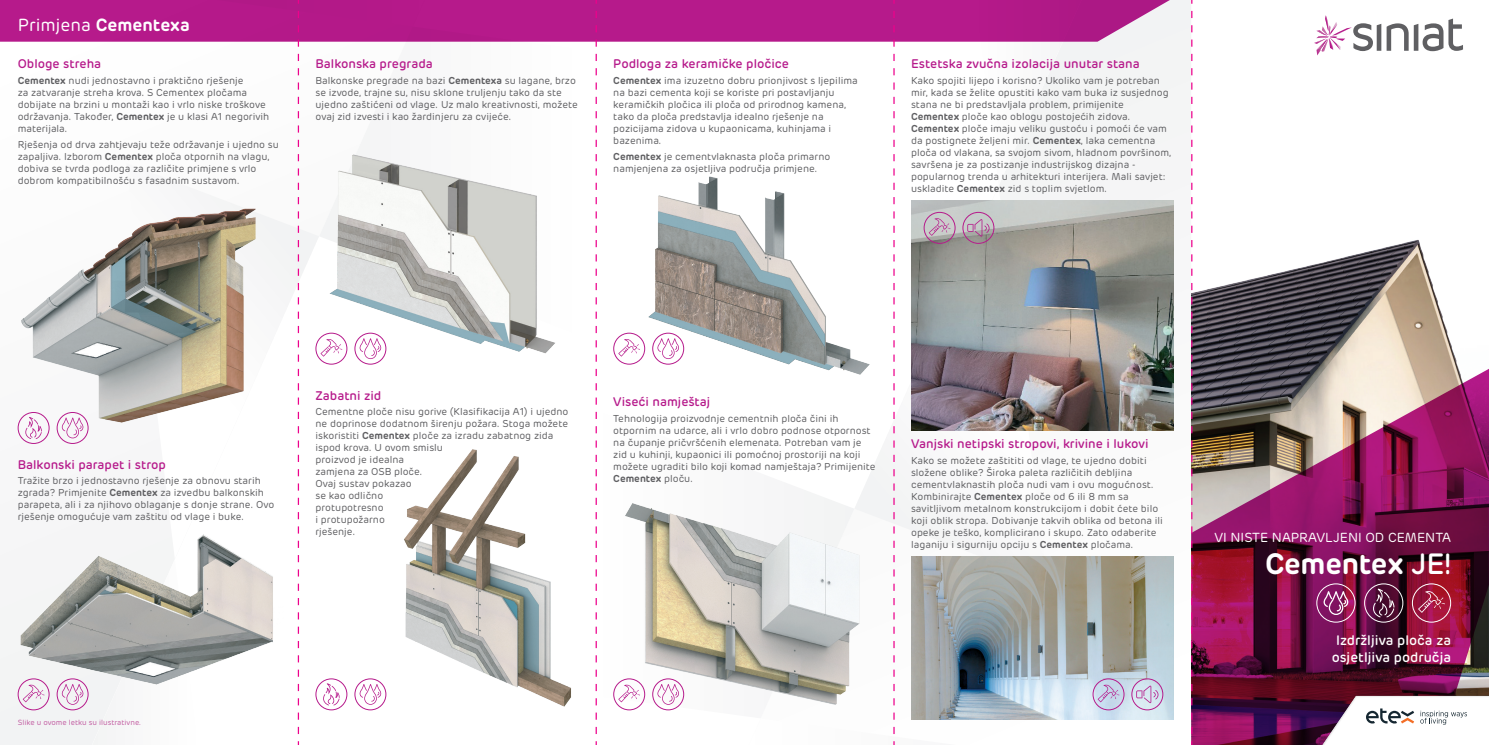
<style>
.page{position:relative;width:1489px;height:745px;background:#fff}
.page>*{position:absolute;margin:0;border:0;box-sizing:border-box;transform-origin:0 0}
.t1{font:600 29.25px "Rubrik";letter-spacing:-.01em;color:#fff}
.t2{font:600 17.5px "Rubrik";color:#fff}
.t3{font:500 13.75px/16.5px "Rubrik";color:#fff;text-align:center}
.t4{font:13.12px "Rubrik";color:#fff}
.t5{font:500 12.5px "Rubrik";color:#b61a8b}
.t6{font:10px/12px "Rubrik";color:#5f5f62}
.t7{font:7.5px "Rubrik";color:#c25ca1}
.s1{font-weight:400}
.s2{font-weight:600}
.s3{font-weight:500}
</style>
<div class="page">
<svg style="left:956px;top:42px;width:235px;height:678px"></svg>
<svg style="left:956px;top:186px;width:90px;height:370px"></svg>
<svg style="left:976px;top:42px;width:105px;height:144px"></svg>
<div style="left:0;top:423px;width:92px;height:321px;background:#f6f6f7"></div>
<svg style="left:92px;top:691px;width:23px;height:53px"></svg>
<img style="left:1192px;top:213px;width:264px;height:146px">
<img style="left:1192px;top:359px;width:296px;height:385px">
<svg style="left:0;top:0;width:1193px;height:42px;background:#b92b92"></svg>
<img style="left:956px;top:556px;width:217px;height:163px">
<img style="left:618px;top:503px;width:130px;height:201px">
<img style="left:956px;top:200px;width:217px;height:230px">
<img style="left:18px;top:213px;width:199px;height:210px">
<img style="left:18px;top:530px;width:199px;height:161px">
<img style="left:424px;top:449px;width:147px;height:258px">
<div style="left:1307px;top:693px;width:181px;height:51px;background:#231f20;opacity:.3"></div>
<svg style="left:1309px;top:695px;width:179px;height:49px"></svg>
<svg style="left:1314px;top:15px;width:148px;height:40px"></svg>
<svg style="left:1372px;top:588px;width:22px;height:29px"></svg>
<div style="left:1363px;top:583px;width:40px;height:39px;border:1px solid #fff;border-radius:50%"></div>
<svg style="left:1323px;top:590px;width:25px;height:24px"></svg>
<div style="left:1316px;top:583px;width:39px;height:39px;border:1px solid #fff;border-radius:50%"></div>
<svg style="left:1417px;top:590px;width:27px;height:22px"></svg>
<div style="left:1411px;top:583px;width:39px;height:39px;border:1px solid #fff;border-radius:50%"></div>
<img style="left:648px;top:176px;width:100px;height:189px">
<svg style="left:1097px;top:684px;width:22px;height:17px"></svg>
<div style="left:1092px;top:678px;width:32px;height:31px;border:1px solid #b61a8b;border-radius:50%"></div>
<div style="left:1131px;top:678px;width:32px;height:31px;border:1px solid #b61a8b;border-radius:50%"></div>
<svg style="left:1136px;top:685px;width:22px;height:17px"></svg>
<div style="left:962px;top:212px;width:32px;height:31px;border:1px solid #b61a8b;border-radius:50%"></div>
<svg style="left:967px;top:219px;width:22px;height:17px"></svg>
<svg style="left:618px;top:684px;width:22px;height:17px"></svg>
<div style="left:613px;top:678px;width:32px;height:31px;border:1px solid #b61a8b;border-radius:50%"></div>
<div style="left:652px;top:678px;width:32px;height:31px;border:1px solid #b61a8b;border-radius:50%"></div>
<svg style="left:657px;top:683px;width:22px;height:21px"></svg>
<svg style="left:23px;top:684px;width:21px;height:17px"></svg>
<div style="left:18px;top:678px;width:31px;height:31px;border:1px solid #b61a8b;border-radius:50%"></div>
<div style="left:57px;top:678px;width:31px;height:31px;border:1px solid #b61a8b;border-radius:50%"></div>
<svg style="left:62px;top:683px;width:21px;height:21px"></svg>
<img style="left:424px;top:170px;width:131px;height:184px">
<div style="left:57px;top:412px;width:31px;height:31px;border:1px solid #b61a8b;border-radius:50%"></div>
<svg style="left:62px;top:417px;width:21px;height:21px"></svg>
<div style="left:18px;top:412px;width:31px;height:31px;border:1px solid #b61a8b;border-radius:50%"></div>
<svg style="left:25px;top:416px;width:17px;height:23px"></svg>
<svg style="left:618px;top:339px;width:22px;height:17px"></svg>
<div style="left:613px;top:332px;width:32px;height:32px;border:1px solid #b61a8b;border-radius:50%"></div>
<div style="left:652px;top:332px;width:32px;height:32px;border:1px solid #b61a8b;border-radius:50%"></div>
<svg style="left:657px;top:338px;width:22px;height:21px"></svg>
<svg style="left:217px;top:0;width:207px;height:744px"></svg>
<svg style="left:595px;top:0;width:2px;height:744px"></svg>
<svg style="left:748px;top:0;width:208px;height:744px"></svg>
<svg style="left:1191px;top:0;width:1px;height:744px"></svg>
<h2 class="t2" style="left:18px;top:13px;width:173px"><span class="s1">Primjena</span> Cementexa</h2>
<p class="t5" style="left:18px;top:56px;width:85px">Obloge streha</p>
<p class="t6" style="left:18px;top:74px;width:253px"><span class="s2">Cementex</span> nudi jednostavno i praktično rješenje<br>za zatvaranje streha krova. S Cementex pločama dobijate na brzini u montaži kao i vrlo niske troškove održavanja. Također, <span class="s2">Cementex</span> je u klasi A1 negorivih materijala.</p>
<p class="t6" style="left:18px;top:138px;width:262px">Rješenja od drva zahtjevaju teže održavanje i ujedno su zapaljiva. Izborom <span class="s2">Cementex</span> ploča otpornih na vlagu, dobiva se tvrda podloga za različite primjene s vrlo dobrom kompatibilnošću s fasadnim sustavom.</p>
<p class="t5" style="left:315px;top:56px;width:119px">Balkonska pregrada</p>
<p class="t6" style="left:315px;top:74px;width:264px">Balkonske pregrade na bazi <span class="s2">Cementexa</span> su lagane, brzo se izvode, trajne su, nisu sklone truljenju tako da ste ujedno zaštićeni od vlage. Uz malo kreativnosti, možete ovaj zid izvesti i kao žardinjeru za cvijeće.</p>
<p class="t5" style="left:613px;top:56px;width:177px">Podloga za keramičke pločice</p>
<p class="t6" style="left:613px;top:74px;width:246px"><span class="s2">Cementex</span> ima izuzetno dobru prionjivost s ljepilima na bazi cementa koji se koriste pri postavljanju keramičkih pločica ili ploča od prirodnog kamena, tako da ploča predstavlja idealno rješenje na pozicijama zidova u kupaonicama, kuhinjama i bazenima.</p>
<p class="t6" style="left:613px;top:150px;width:218px"><span class="s2">Cementex</span> je cementvlaknasta ploča primarno namjenjena za osjetljiva područja primjene.</p>
<p class="t5" style="left:911px;top:56px;width:230px">Estetska zvučna izolacija unutar stana</p>
<p class="t6" style="left:911px;top:74px;width:262px">Kako spojiti lijepo i korisno? Ukoliko vam je potreban mir, kada se želite opustiti kako vam buka iz susjednog stana ne bi predstavljala problem, primijenite <span class="s2">Cementex</span> ploče kao oblogu postojećih zidova.<br><span class="s2">Cementex</span> ploče imaju veliku gustoću i pomoći će vam da postignete željeni mir. <span class="s2">Cementex</span>, laka cementna ploča od vlakana, sa svojom sivom, hladnom površinom, savršena je za postizanje industrijskog dizajna - popularnog trenda u arhitekturi interijera. Mali savjet: uskladite <span class="s2">Cementex</span> zid s toplim svjetlom.</p>
<p class="t5" style="left:18px;top:456px;width:150px">Balkonski parapet i strop</p>
<p class="t6" style="left:18px;top:474px;width:258px">Tražite brzo i jednostavno rješenje za obnovu starih zgrada? Primjenite <span class="s2">Cementex</span> za izvedbu balkonskih parapeta, ali i za njihovo oblaganje s donje strane. Ovo rješenje omogućuje vam zaštitu od vlage i buke.</p>
<p class="t5" style="left:315px;top:387px;width:67px">Zabatni zid</p>
<p class="t6" style="left:315px;top:405px;width:254px">Cementne ploče nisu gorive (Klasifikacija A1) i ujedno ne doprinose dodatnom širenju požara. Stoga možete iskoristiti <span class="s2">Cementex</span> ploče za izradu zabatnog zida ispod krova. U ovom smislu<br>proizvod je idealna<br>zamjena za OSB ploče.<br>Ovaj sustav pokazao<br>se kao odlično<br>protupotresno<br>i protupožarno<br>rješenje.</p>
<p class="t5" style="left:613px;top:394px;width:98px">Viseći namještaj</p>
<p class="t6" style="left:613px;top:412px;width:264px">Tehnologija proizvodnje cementnih ploča čini ih otpornim na udarce, ali i vrlo dobro podnose otpornost na čupanje pričvršćenih elemenata. Potreban vam je zid u kuhinji, kupaonici ili pomoćnoj prostoriji na koji možete ugraditi bilo koji komad namještaja? Primijenite <span class="s2">Cementex</span> ploču.</p>
<p class="t5" style="left:911px;top:436px;width:239px">Vanjski netipski stropovi, krivine i lukovi</p>
<p class="t6" style="left:911px;top:454px;width:253px">Kako se možete zaštititi od vlage, te ujedno dobiti složene oblike? Široka paleta različitih debljina cementvlaknastih ploča nudi vam i ovu mogućnost.<br>Kombinirajte <span class="s2">Cementex</span> ploče od 6 ili 8 mm sa savitljivom metalnom konstrukcijom i dobit ćete bilo koji oblik stropa. Dobivanje takvih oblika od betona ili opeke je teško, komplicirano i skupo. Zato odaberite laganiju i sigurniju opciju s <span class="s2">Cementex</span> pločama.</p>
<p class="t7" style="left:18px;top:717px;width:125px">Slike u ovome letku su ilustrativne.</p>
<h3 class="t4" style="left:1214px;top:528px;width:238px">VI NISTE NAPRAVLJENI OD CEMENTA</h3>
<h1 class="t1" style="left:1264px;top:545px;width:188px">Cementex <span class="s3">JE!</span></h1>
<h3 class="t3" style="left:1331px;top:631px;width:121px">Izdržljiva ploča za osjetljiva područja</h3>
</div>
